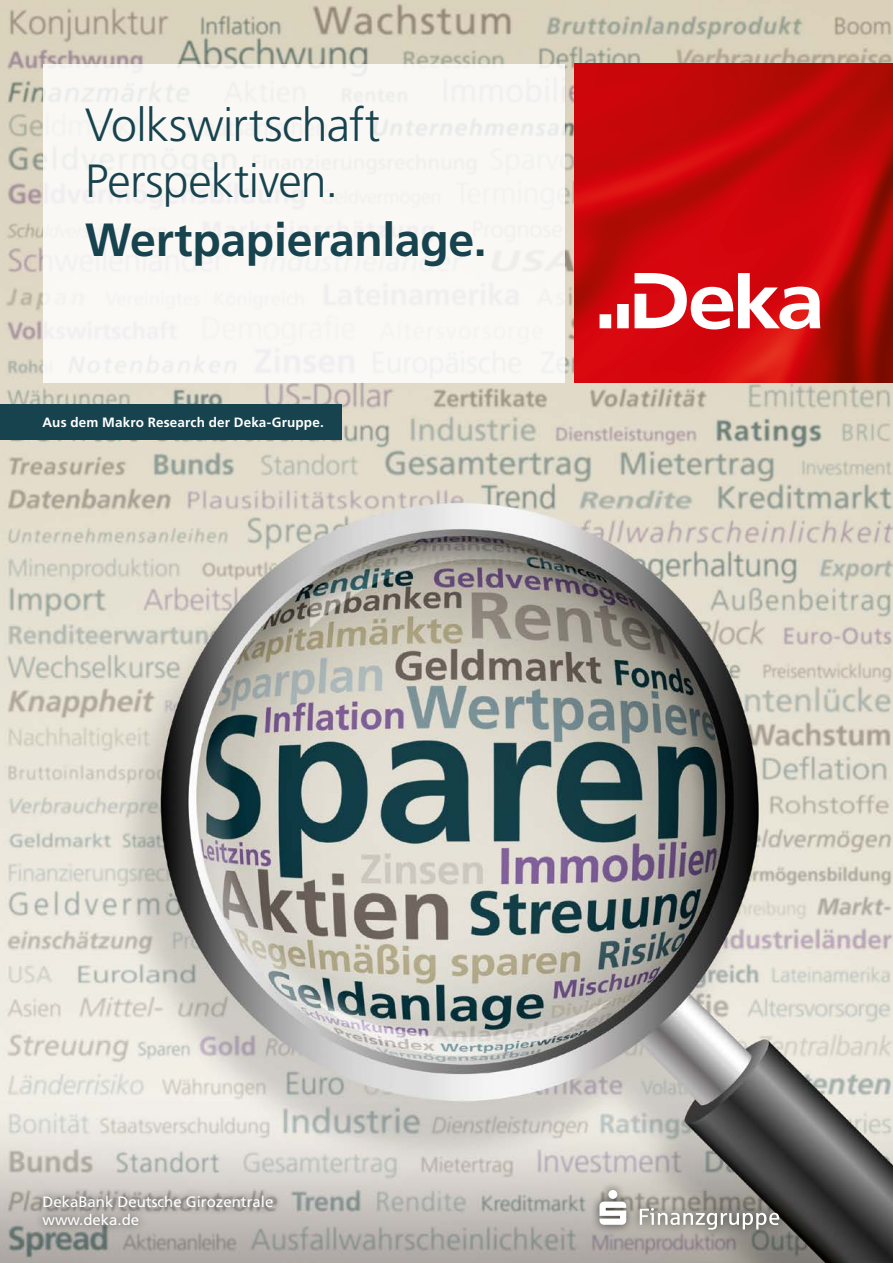
<style>
.page{position:relative;width:893px;height:1263px;background:#fff}
.page>*{position:absolute;margin:0;border:0;box-sizing:border-box;transform-origin:0 0}
.t1{font:300 46.5px/55.8px "Deka Frutiger OTPS";letter-spacing:-.015em;color:#17434f}
.t2{font:700 46.5px "Deka Frutiger OTPS";letter-spacing:-.01em;color:#17434f}
.t3{font:15px/18px "Deka Frutiger OTPS";color:#fff}
.t4{font:700 13.5px "Deka Frutiger OTPS";letter-spacing:.01em;color:#fff}
</style>
<div class="page">
<img style="left:0;top:0;width:893px;height:1263px">
<div style="left:35px;top:1187px;width:246px;height:47px;background:#1a1a18;opacity:.8"></div>
<div style="left:0;top:404px;width:342px;height:36px;background:#17434f"></div>
<div style="left:43px;top:64px;width:521px;height:319px;background:#f9f8f5"></div>
<img style="left:574px;top:64px;width:319px;height:319px">
<svg style="left:600px;top:273px;width:220px;height:56px"></svg>
<div style="left:590px;top:1181px;width:198px;height:58px;background:#1a1a18;opacity:.8"></div>
<svg style="left:599px;top:1190px;width:27px;height:35px"></svg>
<svg style="left:640px;top:1208px;width:139px;height:22px"></svg>
<h1 class="t1" style="left:85px;top:97px;width:297px">Volkswirtschaft<br>Perspektiven.</h1>
<h1 class="t2" style="left:85px;top:212px;width:403px">Wertpapieranlage.</h1>
<p class="t4" style="left:43px;top:414px;width:283px">Aus dem Makro Research der Deka-Gruppe.</p>
<p class="t3" style="left:43px;top:1192px;width:232px">DekaBank Deutsche Girozentrale www.deka.de</p>
</div>
